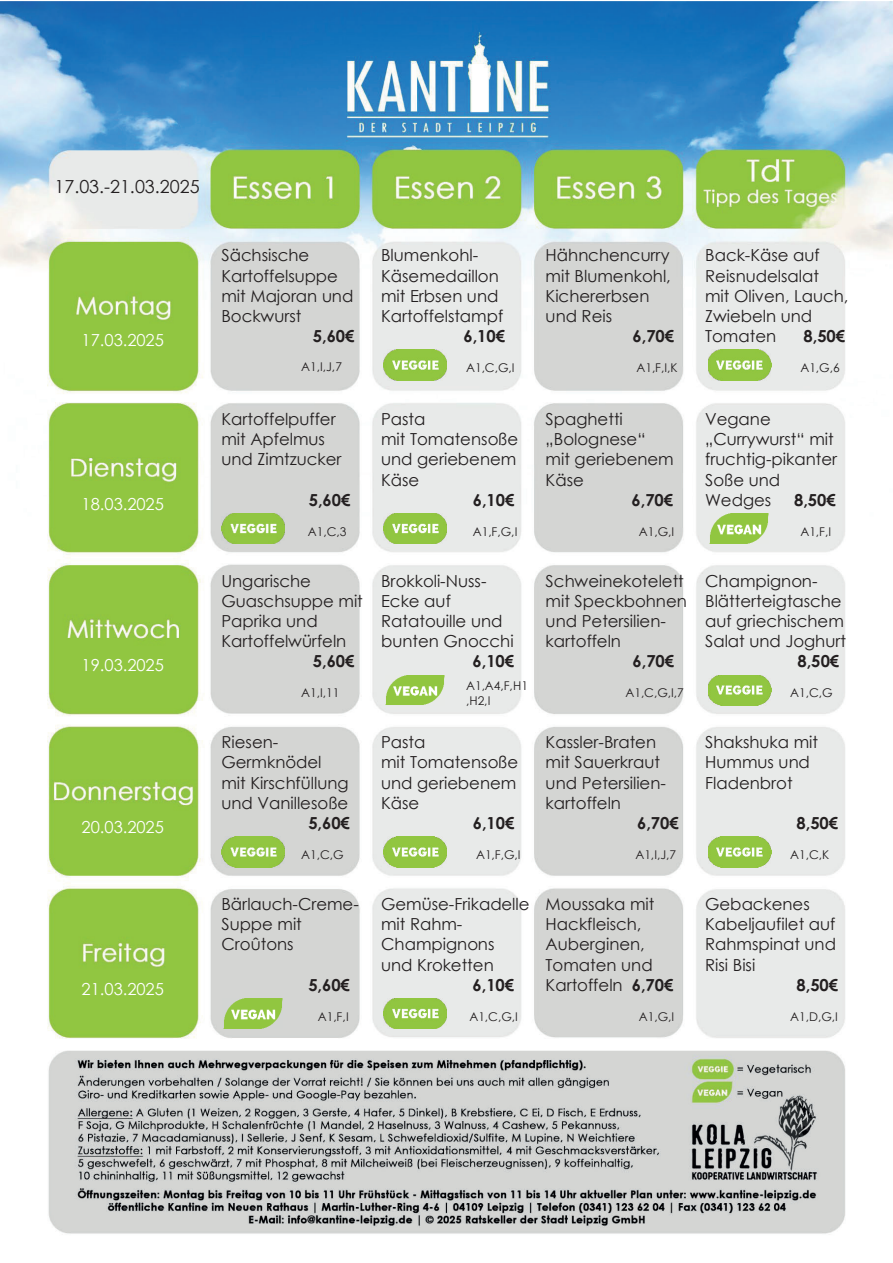
<style>
.page{position:relative;width:893px;height:1263px;background:#fff}
.page>*{position:absolute;margin:0;border:0;box-sizing:border-box;transform-origin:0 0}
.t1{font:18px "Century Gothic";letter-spacing:-.005em;color:#231f20}
.t2{font:16.5px/20.2px "Century Gothic";color:#231f20}
.t3{font:700 16.5px "Century Gothic";letter-spacing:-.005em;color:#231f20}
.t4{font:16.5px "Century Gothic";color:#fff}
.t5{font:12px/14.7px "Century Gothic";letter-spacing:.005em;color:#231f20}
.s1{font-weight:700}
</style>
<div class="page">
<img style="left:0;top:1px;width:893px;height:1233px">
<img style="left:384px;top:350px;width:63px;height:30px">
<img style="left:708px;top:350px;width:63px;height:30px">
<img style="left:222px;top:513px;width:63px;height:31px">
<img style="left:384px;top:513px;width:63px;height:31px">
<img style="left:709px;top:513px;width:60px;height:31px">
<img style="left:385px;top:675px;width:60px;height:30px">
<img style="left:708px;top:675px;width:63px;height:30px">
<img style="left:222px;top:837px;width:63px;height:30px">
<img style="left:384px;top:837px;width:63px;height:30px">
<img style="left:708px;top:837px;width:63px;height:30px">
<img style="left:223px;top:998px;width:60px;height:31px">
<img style="left:384px;top:998px;width:63px;height:31px">
<p class="t1" style="left:55px;top:174px;width:147px">17.03.-21.03.2025</p>
<p class="t4" style="left:82px;top:328px;width:84px">17.03.2025</p>
<p class="t4" style="left:82px;top:492px;width:84px">18.03.2025</p>
<p class="t4" style="left:82px;top:654px;width:84px">19.03.2025</p>
<p class="t4" style="left:82px;top:816px;width:84px">20.03.2025</p>
<p class="t4" style="left:82px;top:977px;width:84px">21.03.2025</p>
<p class="t2" style="left:221px;top:245px;width:133px">Sächsische<br>Kartoffelsuppe mit Majoran und<br>Bockwurst</p>
<p class="t3" style="left:313px;top:324px;width:43px">5,60€</p>
<p class="t2" style="left:381px;top:245px;width:124px">Blumenkohl-<br>Käsemedaillon mit Erbsen und<br>Kartoffelstampf</p>
<p class="t3" style="left:463px;top:324px;width:43px">6,10€</p>
<p class="t2" style="left:546px;top:245px;width:127px">Hähnchencurry mit Blumenkohl,<br>Kichererbsen und Reis</p>
<p class="t3" style="left:633px;top:324px;width:43px">6,70€</p>
<p class="t2" style="left:705px;top:245px;width:145px">Back-Käse auf<br>Reisnudelsalat<br>mit Oliven, Lauch,<br>Zwiebeln und<br>Tomaten</p>
<p class="t3" style="left:804px;top:324px;width:43px">8,50€</p>
<p class="t5" style="left:301px;top:359px;width:42px">A1,I,J,7</p>
<p class="t5" style="left:466px;top:360px;width:50px">A1,C,G,I</p>
<p class="t5" style="left:636px;top:360px;width:43px">A1,F,I,K</p>
<p class="t5" style="left:800px;top:360px;width:41px">A1,G,6</p>
<p class="t2" style="left:221px;top:409px;width:122px">Kartoffelpuffer mit Apfelmus und Zimtzucker</p>
<p class="t3" style="left:309px;top:487px;width:43px">5,60€</p>
<p class="t2" style="left:381px;top:409px;width:139px">Pasta<br>mit Tomatensoße und geriebenem<br>Käse</p>
<p class="t3" style="left:473px;top:487px;width:43px">6,10€</p>
<p class="t2" style="left:546px;top:409px;width:130px">Spaghetti „Bolognese“ mit geriebenem<br>Käse</p>
<p class="t3" style="left:631px;top:487px;width:43px">6,70€</p>
<p class="t2" style="left:705px;top:409px;width:133px">Vegane „Currywurst“ mit fruchtig-pikanter<br>Soße und<br>Wedges</p>
<p class="t3" style="left:794px;top:487px;width:43px">8,50€</p>
<p class="t5" style="left:308px;top:524px;width:40px">A1,C,3</p>
<p class="t5" style="left:473px;top:524px;width:46px">A1,F,G,I</p>
<p class="t5" style="left:639px;top:524px;width:37px">A1,G,I</p>
<p class="t5" style="left:800px;top:524px;width:32px">A1,F,I</p>
<p class="t2" style="left:221px;top:570px;width:143px">Ungarische<br>Guaschsuppe mit<br>Paprika und<br>Kartoffelwürfeln</p>
<p class="t3" style="left:313px;top:649px;width:43px">5,60€</p>
<p class="t2" style="left:381px;top:570px;width:134px">Brokkoli-Nuss-<br>Ecke auf<br>Ratatouille und bunten Gnocchi</p>
<p class="t3" style="left:473px;top:649px;width:43px">6,10€</p>
<p class="t2" style="left:546px;top:570px;width:143px">Schweinekotelett mit Speckbohnen und Petersilien&shy;kartoffeln</p>
<p class="t3" style="left:633px;top:649px;width:43px">6,70€</p>
<p class="t2" style="left:705px;top:570px;width:142px">Champignon-<br>Blätterteigtasche auf griechischem<br>Salat und Joghurt</p>
<p class="t3" style="left:797px;top:649px;width:43px">8,50€</p>
<p class="t5" style="left:301px;top:685px;width:40px">A1,I,11</p>
<p class="t5" style="left:466px;top:678px;width:63px">A1,A4,F,H1 ,H2,I</p>
<p class="t5" style="left:625px;top:685px;width:60px">A1,C,G,I,7</p>
<p class="t5" style="left:790px;top:685px;width:44px">A1,C,G</p>
<p class="t2" style="left:221px;top:732px;width:129px">Riesen-<br>Germknödel mit Kirschfüllung und Vanillesoße</p>
<p class="t3" style="left:308px;top:811px;width:43px">5,60€</p>
<p class="t2" style="left:381px;top:732px;width:139px">Pasta<br>mit Tomatensoße und geriebenem<br>Käse</p>
<p class="t3" style="left:473px;top:811px;width:43px">6,10€</p>
<p class="t2" style="left:546px;top:732px;width:122px">Kassler-Braten mit Sauerkraut und Petersilien&shy;kartoffeln</p>
<p class="t3" style="left:637px;top:811px;width:43px">6,70€</p>
<p class="t2" style="left:705px;top:732px;width:114px">Shakshuka mit<br>Hummus und<br>Fladenbrot</p>
<p class="t3" style="left:797px;top:811px;width:43px">8,50€</p>
<p class="t5" style="left:301px;top:847px;width:44px">A1,C,G</p>
<p class="t5" style="left:476px;top:847px;width:46px">A1,F,G,I</p>
<p class="t5" style="left:635px;top:847px;width:42px">A1,I,J,7</p>
<p class="t5" style="left:790px;top:847px;width:41px">A1,C,K</p>
<p class="t2" style="left:221px;top:894px;width:139px">Bärlauch-Creme-<br>Suppe mit<br>Croûtons</p>
<p class="t3" style="left:308px;top:972px;width:43px">5,60€</p>
<p class="t2" style="left:381px;top:894px;width:150px">Gemüse-Frikadelle mit Rahm-<br>Champignons und Kroketten</p>
<p class="t3" style="left:473px;top:972px;width:43px">6,10€</p>
<p class="t2" style="left:546px;top:894px;width:129px">Moussaka mit<br>Hackfleisch,<br>Auberginen,<br>Tomaten und<br>Kartoffeln <span class="s1">6,70€</span></p>
<p class="t2" style="left:705px;top:894px;width:132px">Gebackenes<br>Kabeljaufilet auf<br>Rahmspinat und<br>Risi Bisi</p>
<p class="t3" style="left:797px;top:972px;width:43px">8,50€</p>
<p class="t5" style="left:318px;top:1009px;width:32px">A1,F,I</p>
<p class="t5" style="left:469px;top:1009px;width:50px">A1,C,G,I</p>
<p class="t5" style="left:639px;top:1009px;width:37px">A1,G,I</p>
<p class="t5" style="left:790px;top:1009px;width:49px">A1,D,G,I</p>
</div>
